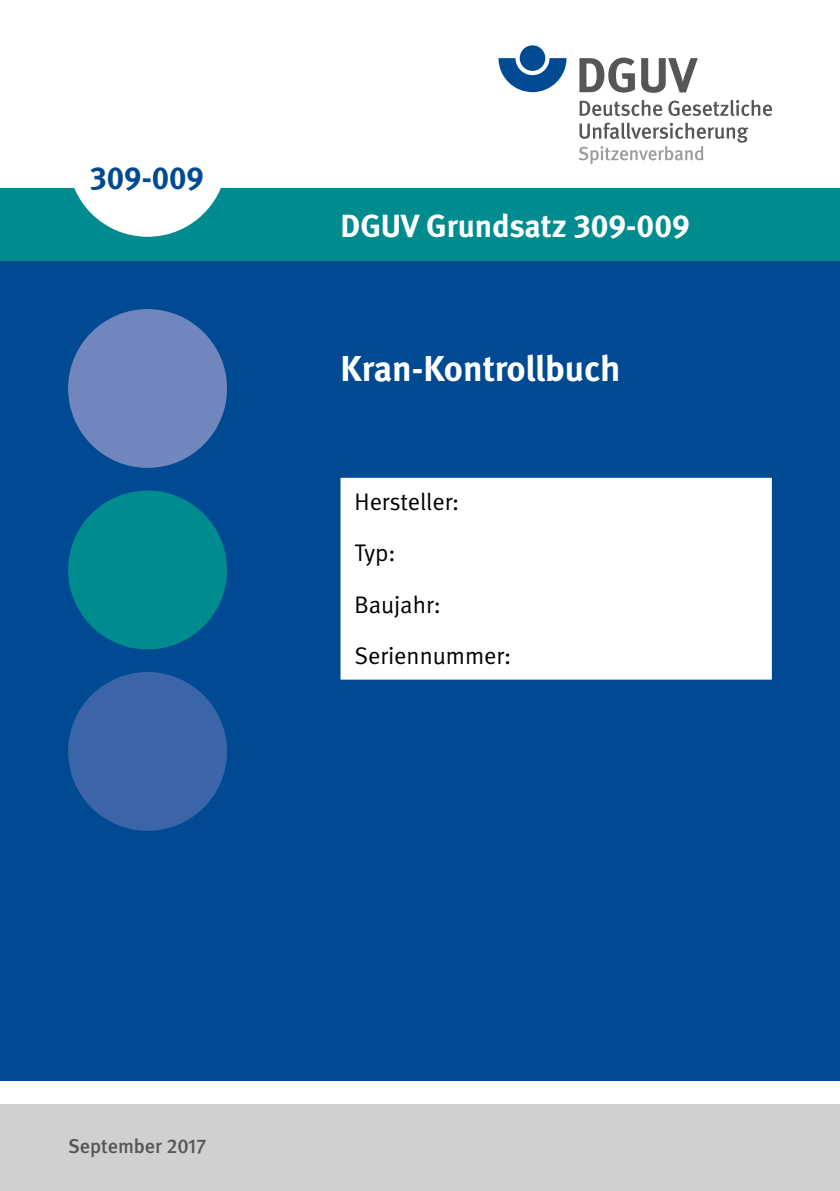
<style>
.page{position:relative;width:840px;height:1191px;background:#fff}
.page>*{position:absolute;margin:0;border:0;box-sizing:border-box;transform-origin:0 0}
.Titel{font:700 36px "DGUV Meta";letter-spacing:-.005em;color:#fff}
.BestNr_Balken{font:700 32px "DGUV Meta";color:#fff}
.t1{font:700 32px "DGUV Meta";color:#004993}
.t2{font:24px/51.4px "DGUV Meta";color:#000}
.Ausgabe{font:500 20px "DGUV Meta";color:#565656}
</style>
<div class="page">
<div style="left:0;top:261px;width:839px;height:819px;background:#004993"></div>
<div style="left:0;top:189px;width:839px;height:72px;background:#008c8e"></div>
<div style="left:68px;top:490px;width:159px;height:159px;background:#008c8e;border-radius:50%"></div>
<div style="left:68px;top:309px;width:159px;height:159px;background:#7086bd;border-radius:50%"></div>
<div style="left:68px;top:672px;width:159px;height:159px;background:#3c64a8;border-radius:50%"></div>
<div style="left:68px;top:78px;width:159px;height:159px;background:#fff;border-radius:50%"></div>
<div style="left:0;top:1104px;width:839px;height:87px;background:#cfd0d0"></div>
<div style="left:347px;top:485px;width:417px;height:187px;background:#fff"></div>
<div style="left:340px;top:478px;width:431px;height:201px;border:14px solid #fff"></div>
<svg style="left:498px;top:58px;width:68px;height:34px"></svg>
<div style="left:519px;top:45px;width:26px;height:26px;background:#004993;border-radius:50%"></div>
<svg style="left:579px;top:58px;width:55px;height:35px"></svg>
<svg style="left:641px;top:58px;width:56px;height:35px"></svg>
<svg style="left:579px;top:100px;width:82px;height:16px"></svg>
<svg style="left:668px;top:100px;width:103px;height:16px"></svg>
<svg style="left:579px;top:123px;width:169px;height:41px"></svg>
<h2 class="t1" style="left:90px;top:158px;width:115px">309-009</h2>
<p class="BestNr_Balken" style="left:340px;top:207px;width:351px">DGUV Grundsatz 309-009</p>
<h1 class="Titel" style="left:340px;top:347px;width:281px">Kran-Kontrollbuch</h1>
<p class="t2" style="left:354px;top:476px;width:158px">Hersteller:<br>Typ:<br>Baujahr:<br>Seriennummer:</p>
<p class="Ausgabe" style="left:68px;top:1134px;width:140px">September 2017</p>
</div>
